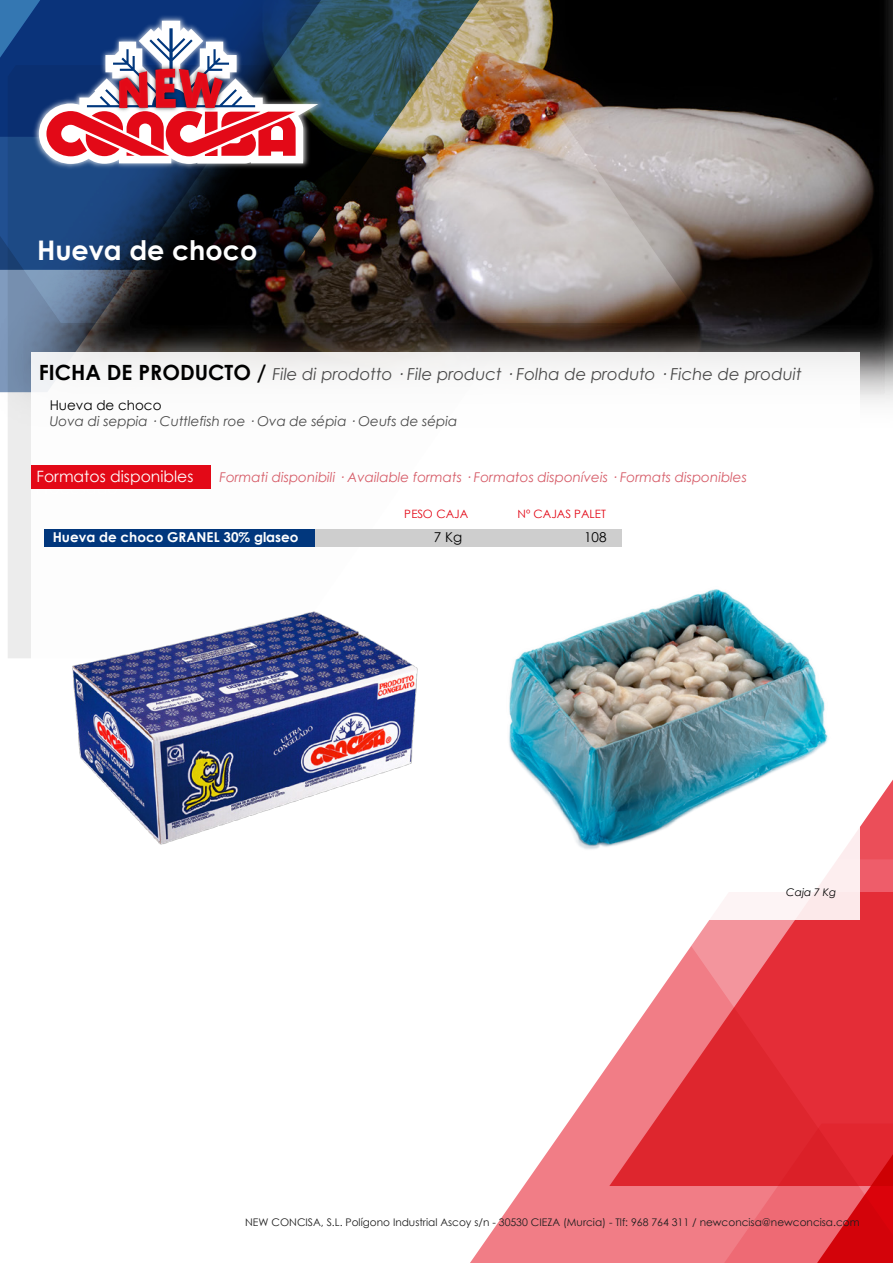
<style>
.page{position:relative;width:893px;height:1263px;background:#fff}
.page>*{position:absolute;margin:0;border:0;box-sizing:border-box;transform-origin:0 0}
.t1{font:700 27px "Century Gothic";color:#fff}
.t2{font:italic 16.5px "Century Gothic";color:#494949}
.t3{font:15.6px "Century Gothic";color:#fff}
.t4{font:italic 13.5px "Century Gothic";color:#d65c68}
.t5{font:italic 13.5px "Century Gothic";color:#494949}
.t6{font:700 13.5px "Century Gothic";color:#fff}
.t7{font:13.5px "Century Gothic";color:#000}
.t8{font:11.55px "Century Gothic";color:#e30917}
.t9{font:10.5px "Century Gothic";color:#1e1e1e}
.t10{font:italic 10.5px "Century Gothic";color:#000}
.s1{font-weight:700;font-style:normal;font-size:21px;color:#000}
</style>
<div class="page">
<svg style="left:860px;top:779px;width:33px;height:80px;fill:#eb4e59"></svg>
<svg style="left:470px;top:1032px;width:161px;height:231px"></svg>
<svg style="left:631px;top:859px;width:262px;height:404px;background:#e74f57"></svg>
<img style="left:0;top:0;width:893px;height:630px">
<svg style="left:0;top:323px;width:388px;height:69px;background:#393c41"></svg>
<img style="left:0;top:0;width:704px;height:323px">
<div style="left:32px;top:352px;width:828px;height:567px;background:#fff"></div>
<img style="left:509px;top:589px;width:351px;height:271px">
<img style="left:72px;top:611px;width:346px;height:234px">
<img style="left:32px;top:12px;width:295px;height:161px">
<svg style="left:39px;top:0;width:279px;height:263px;background:#574e6b"></svg>
<div style="left:31px;top:465px;width:179px;height:23px;background:#e30917"></div>
<div style="left:210px;top:529px;width:412px;height:18px;background:#cecece"></div>
<div style="left:44px;top:529px;width:270px;height:18px;background:#01377d"></div>
<h1 class="t1" style="left:37px;top:230px;width:222px">Hueva de choco</h1>
<h2 class="t2" style="left:39px;top:363px;width:764px"><span class="s1">FICHA DE PRODUCTO /</span> File di prodotto · File product · Folha de produto · Fiche de produit</h2>
<p class="t7" style="left:50px;top:396px;width:113px">Hueva de choco</p>
<p class="t5" style="left:50px;top:412px;width:409px">Uova di seppia · Cuttlefish roe · Ova de sépia · Oeufs de sépia</p>
<h3 class="t3" style="left:37px;top:466px;width:158px">Formatos disponibles</h3>
<p class="t4" style="left:220px;top:468px;width:529px">Formati disponibili · Available formats · Formatos disponíveis · Formats disponibles</p>
<p class="t8" style="left:404px;top:506px;width:66px">PESO CAJA</p>
<p class="t7" style="left:434px;top:528px;width:30px">7 Kg</p>
<p class="t8" style="left:518px;top:506px;width:90px">Nº CAJAS PALET</p>
<p class="t6" style="left:53px;top:527px;width:247px">Hueva de choco GRANEL 30% glaseo</p>
<p class="t7" style="left:584px;top:528px;width:24px">108</p>
<p class="t10" style="left:786px;top:885px;width:51px">Caja 7 Kg</p>
<p class="t9" style="left:245px;top:1215px;width:616px">NEW CONCISA, S.L. Polígono Industrial Ascoy s/n - 30530 CIEZA (Murcia) - Tlf: 968 764 311 / newconcisa@newconcisa.com</p>
</div>
